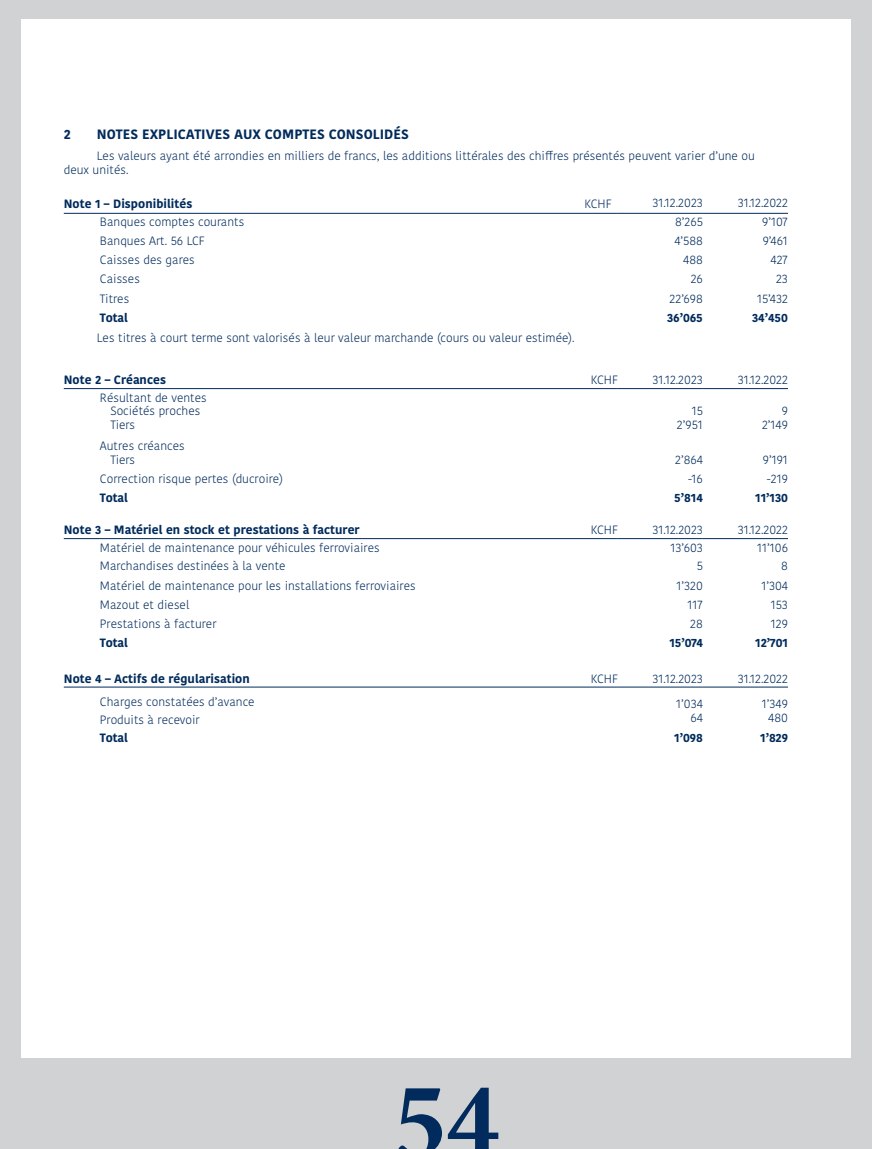
<style>
.page{position:relative;width:872px;height:1149px;background:#fff}
.page>*{position:absolute;margin:0;border:0;box-sizing:border-box;transform-origin:0 0}
.t1{font:700 112.65px "Minion Pro";color:#002b5c;scale:.95 1}
.t2{font:700 13.5px "Kohinoor Bangla";letter-spacing:.005em;color:#002b5c}
.t3{font:300 12px/13.8px "Kohinoor Bangla";color:#002b5c}
.t4{font:700 12px "Kohinoor Bangla";letter-spacing:.005em;color:#002b5c}
</style>
<div class="page">
<div style="left:0;top:0;width:872px;height:1148px;background:#d1d2d4"></div>
<div style="left:21px;top:20px;width:829px;height:1037px;background:#fff"></div>
<hr style="left:64px;top:213px;width:36px;height:1px;background:#002b5c">
<hr style="left:100px;top:213px;width:518px;height:1px;background:#002b5c">
<hr style="left:618px;top:213px;width:85px;height:1px;background:#002b5c">
<hr style="left:703px;top:213px;width:85px;height:1px;background:#002b5c">
<hr style="left:64px;top:388px;width:36px;height:1px;background:#002b5c">
<hr style="left:100px;top:388px;width:518px;height:1px;background:#002b5c">
<hr style="left:618px;top:388px;width:85px;height:1px;background:#002b5c">
<hr style="left:703px;top:388px;width:85px;height:1px;background:#002b5c">
<hr style="left:64px;top:538px;width:36px;height:1px;background:#002b5c">
<hr style="left:100px;top:538px;width:518px;height:1px;background:#002b5c">
<hr style="left:618px;top:538px;width:85px;height:1px;background:#002b5c">
<hr style="left:703px;top:538px;width:85px;height:1px;background:#002b5c">
<hr style="left:64px;top:686px;width:36px;height:1px;background:#002b5c">
<hr style="left:100px;top:686px;width:518px;height:1px;background:#002b5c">
<hr style="left:618px;top:686px;width:85px;height:1px;background:#002b5c">
<hr style="left:703px;top:686px;width:85px;height:1px;background:#002b5c">
<p class="t2" style="left:64px;top:122px;width:8px">2</p>
<p class="t2" style="left:97px;top:122px;width:313px">NOTES EXPLICATIVES AUX COMPTES CONSOLIDÉS</p>
<p class="t3" style="left:64px;top:149px;width:692px;text-indent:33px">Les valeurs ayant été arrondies en milliers de francs, les additions littérales des chiffres présentés peuvent varier d’une ou deux unités.</p>
<p class="t4" style="left:64px;top:193px;width:130px">Note 1 – Disponibilités</p>
<p class="t3" style="left:584px;top:197px;width:29px">KCHF</p>
<p class="t3" style="left:652px;top:195px;width:52px">31.12.2023</p>
<p class="t3" style="left:737px;top:195px;width:52px">31.12.2022</p>
<p class="t3" style="left:100px;top:215px;width:146px">Banques comptes courants</p>
<p class="t3" style="left:675px;top:215px;width:29px">8’265</p>
<p class="t3" style="left:762px;top:215px;width:27px">9’107</p>
<p class="t3" style="left:100px;top:234px;width:106px">Banques Art. 56 LCF</p>
<p class="t3" style="left:674px;top:234px;width:30px">4’588</p>
<p class="t3" style="left:762px;top:234px;width:27px">9’461</p>
<p class="t3" style="left:100px;top:253px;width:96px">Caisses des gares</p>
<p class="t3" style="left:683px;top:253px;width:21px">488</p>
<p class="t3" style="left:770px;top:253px;width:19px">427</p>
<p class="t3" style="left:100px;top:272px;width:41px">Caisses</p>
<p class="t3" style="left:690px;top:272px;width:14px">26</p>
<p class="t3" style="left:776px;top:272px;width:13px">23</p>
<p class="t3" style="left:100px;top:291px;width:31px">Titres</p>
<p class="t3" style="left:669px;top:291px;width:35px">22’698</p>
<p class="t3" style="left:757px;top:291px;width:32px">15’432</p>
<p class="t4" style="left:100px;top:307px;width:29px">Total</p>
<p class="t4" style="left:667px;top:307px;width:37px">36’065</p>
<p class="t4" style="left:752px;top:307px;width:37px">34’450</p>
<p class="t3" style="left:97px;top:331px;width:479px">Les titres à court terme sont valorisés à leur valeur marchande (cours ou valeur estimée).</p>
<p class="t4" style="left:64px;top:369px;width:104px">Note 2 – Créances</p>
<p class="t3" style="left:590px;top:373px;width:29px">KCHF</p>
<p class="t3" style="left:652px;top:373px;width:52px">31.12.2023</p>
<p class="t3" style="left:737px;top:373px;width:52px">31.12.2022</p>
<p class="t3" style="left:110px;top:390px;width:98px;text-indent:-10px">Résultant de ventes<br>Sociétés proches<br>Tiers</p>
<p class="t3" style="left:677px;top:404px;width:27px;text-align:right">15<br>2’951</p>
<p class="t3" style="left:762px;top:404px;width:27px;text-align:right">9<br>2’149</p>
<p class="t3" style="left:110px;top:439px;width:76px;text-indent:-10px">Autres créances<br>Tiers</p>
<p class="t3" style="left:675px;top:452px;width:29px">2’864</p>
<p class="t3" style="left:763px;top:452px;width:27px">9’191</p>
<p class="t3" style="left:100px;top:472px;width:184px">Correction risque pertes (ducroire)</p>
<p class="t3" style="left:688px;top:472px;width:16px">-16</p>
<p class="t3" style="left:767px;top:472px;width:23px">-219</p>
<p class="t4" style="left:100px;top:487px;width:29px">Total</p>
<p class="t4" style="left:674px;top:487px;width:30px">5’814</p>
<p class="t4" style="left:755px;top:487px;width:34px">11’130</p>
<p class="t4" style="left:64px;top:519px;width:297px">Note 3 – Matériel en stock et prestations à facturer</p>
<p class="t3" style="left:590px;top:522px;width:29px">KCHF</p>
<p class="t3" style="left:652px;top:522px;width:52px">31.12.2023</p>
<p class="t3" style="left:737px;top:522px;width:52px">31.12.2022</p>
<p class="t3" style="left:100px;top:540px;width:281px">Matériel de maintenance pour véhicules ferroviaires</p>
<p class="t3" style="left:670px;top:540px;width:34px">13’603</p>
<p class="t3" style="left:757px;top:540px;width:32px">11’106</p>
<p class="t3" style="left:100px;top:559px;width:187px">Marchandises destinées à la vente</p>
<p class="t3" style="left:696px;top:559px;width:8px">5</p>
<p class="t3" style="left:781px;top:559px;width:8px">8</p>
<p class="t3" style="left:100px;top:578px;width:317px">Matériel de maintenance pour les installations ferroviaires</p>
<p class="t3" style="left:676px;top:578px;width:28px">1’320</p>
<p class="t3" style="left:761px;top:578px;width:28px">1’304</p>
<p class="t3" style="left:100px;top:597px;width:91px">Mazout et diesel</p>
<p class="t3" style="left:687px;top:597px;width:17px">117</p>
<p class="t3" style="left:770px;top:597px;width:19px">153</p>
<p class="t3" style="left:100px;top:616px;width:118px">Prestations à facturer</p>
<p class="t3" style="left:690px;top:616px;width:14px">28</p>
<p class="t3" style="left:771px;top:616px;width:19px">129</p>
<p class="t4" style="left:100px;top:632px;width:29px">Total</p>
<p class="t4" style="left:669px;top:632px;width:35px">15’074</p>
<p class="t4" style="left:755px;top:632px;width:34px">12’701</p>
<p class="t4" style="left:64px;top:667px;width:187px">Note 4 – Actifs de régularisation</p>
<p class="t3" style="left:590px;top:671px;width:29px">KCHF</p>
<p class="t3" style="left:652px;top:671px;width:52px">31.12.2023</p>
<p class="t3" style="left:737px;top:671px;width:52px">31.12.2022</p>
<p class="t3" style="left:100px;top:692px;width:156px;line-height:18px">Charges constatées d’avance<br>Produits à recevoir</p>
<p class="t3" style="left:676px;top:696px;width:28px;text-align:right">1’034<br>64</p>
<p class="t3" style="left:762px;top:696px;width:28px;text-align:center">1’349<br>480</p>
<p class="t4" style="left:100px;top:727px;width:29px">Total</p>
<p class="t4" style="left:674px;top:727px;width:30px">1’098</p>
<p class="t4" style="left:760px;top:727px;width:29px">1’829</p>
<h1 class="t1" style="left:393px;top:1042px;width:114px">54</h1>
</div>
